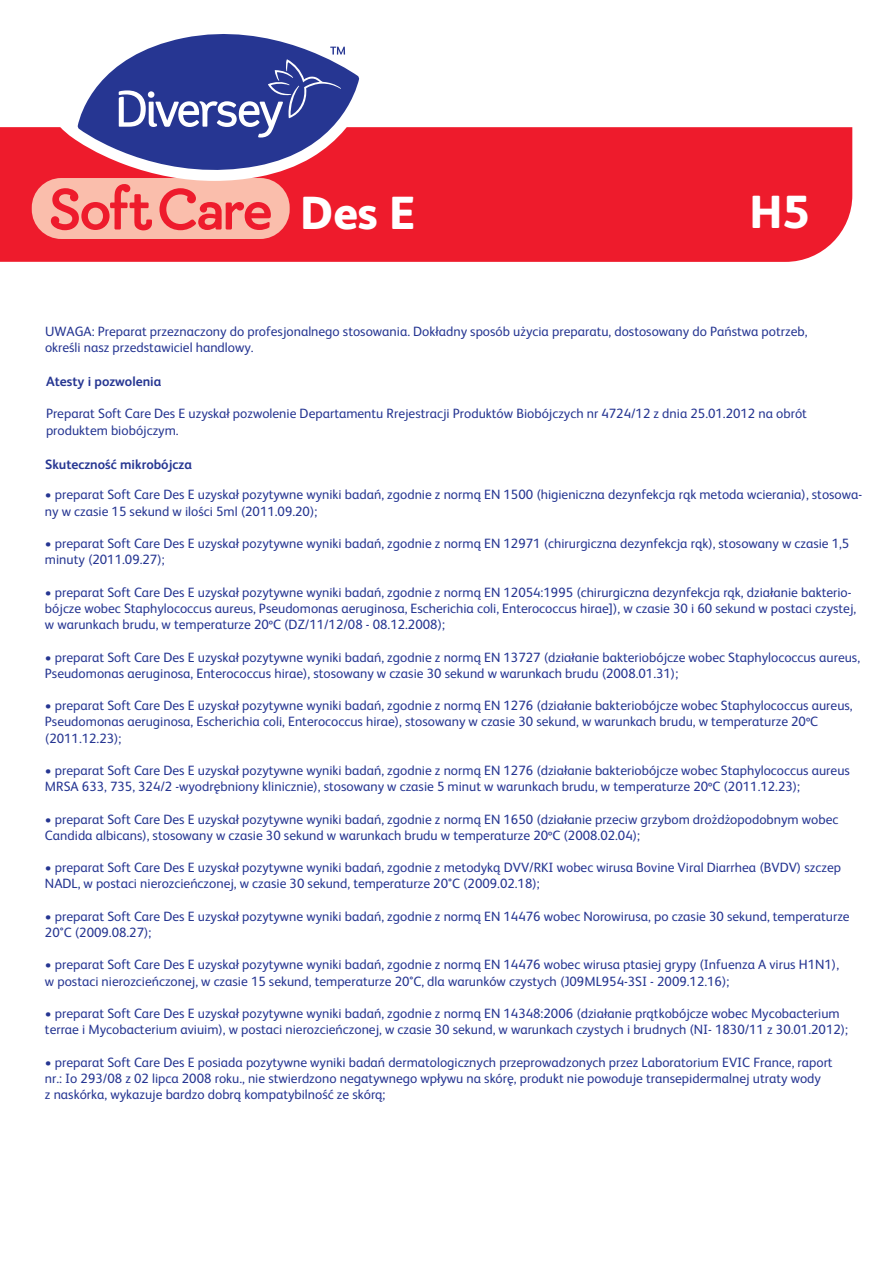
<style>
.page{position:relative;width:893px;height:1263px;background:#fff}
.page>*{position:absolute;margin:0;border:0;box-sizing:border-box;transform-origin:0 0}
.t1{font:800 46.5px "FS Albert Pro";color:#fff}
.t2{font:13.5px/16.2px "FS Albert Pro";color:#263692}
.t3{font:700 13.5px "FS Albert Pro";color:#263692}
</style>
<div class="page">
<div style="left:0;top:127px;width:852px;height:135px;background:#ee1b2c"></div>
<svg style="left:32px;top:178px;width:258px;height:61px;background:#f68f87"></svg>
<svg style="left:58px;top:78px;width:316px;height:103px"></svg>
<svg style="left:78px;top:34px;width:281px;height:148px"></svg>
<svg style="left:119px;top:47px;width:226px;height:91px;background:#4b58a4"></svg>
<h1 class="t1" style="left:300px;top:177px;width:116px">Des E</h1>
<h1 class="t1" style="left:749px;top:175px;width:61px">H5</h1>
<p class="t2" style="left:45px;top:322px;width:764px">UWAGA: Preparat przeznaczony do profesjonalnego stosowania. Dokładny sposób użycia preparatu, dostosowany do Państwa potrzeb, określi nasz przedstawiciel handlowy.</p>
<p class="t3" style="left:46px;top:372px;width:117px">Atesty i pozwolenia</p>
<p class="t2" style="left:46px;top:405px;width:762px">Preparat Soft Care Des E uzyskał pozwolenie Departamentu Rrejestracji Produktów Biobójczych nr 4724/12 z dnia 25.01.2012 na obrót produktem biobójczym.</p>
<p class="t3" style="left:45px;top:455px;width:148px">Skuteczność mikrobójcza</p>
<p class="t2" style="left:45px;top:486px;width:819px">• preparat Soft Care Des E uzyskał pozytywne wyniki badań, zgodnie z normą EN 1500 (higieniczna dezynfekcja rąk metoda wcierania), stosowa&shy;ny w czasie 15 sekund w ilości 5ml (2011.09.20);</p>
<p class="t2" style="left:45px;top:534px;width:806px">• preparat Soft Care Des E uzyskał pozytywne wyniki badań, zgodnie z normą EN 12971 (chirurgiczna dezynfekcja rąk), stosowany w czasie 1,5 minuty (2011.09.27);</p>
<p class="t2" style="left:45px;top:583px;width:813px">• preparat Soft Care Des E uzyskał pozytywne wyniki badań, zgodnie z normą EN 12054:1995 (chirurgiczna dezynfekcja rąk, działanie bakterio&shy;bójcze wobec Staphylococcus aureus, Pseudomonas aeruginosa, Escherichia coli, Enterococcus hirae]), w czasie 30 i 60 sekund w postaci czystej, w warunkach brudu, w temperaturze 20ºC (DZ/11/12/08 - 08.12.2008);</p>
<p class="t2" style="left:45px;top:648px;width:817px">• preparat Soft Care Des E uzyskał pozytywne wyniki badań, zgodnie z normą EN 13727 (działanie bakteriobójcze wobec Staphylococcus aureus,<br>Pseudomonas aeruginosa, Enterococcus hirae), stosowany w czasie 30 sekund w warunkach brudu (2008.01.31);</p>
<p class="t2" style="left:45px;top:696px;width:809px">• preparat Soft Care Des E uzyskał pozytywne wyniki badań, zgodnie z normą EN 1276 (działanie bakteriobójcze wobec Staphylococcus aureus,<br>Pseudomonas aeruginosa, Escherichia coli, Enterococcus hirae), stosowany w czasie 30 sekund, w warunkach brudu, w temperaturze 20ºC (2011.12.23);</p>
<p class="t2" style="left:45px;top:761px;width:806px">• preparat Soft Care Des E uzyskał pozytywne wyniki badań, zgodnie z normą EN 1276 (działanie bakteriobójcze wobec Staphylococcus aureus<br>MRSA 633, 735, 324/2 -wyodrębniony klinicznie), stosowany w czasie 5 minut w warunkach brudu, w temperaturze 20ºC (2011.12.23);</p>
<p class="t2" style="left:45px;top:810px;width:795px">• preparat Soft Care Des E uzyskał pozytywne wyniki badań, zgodnie z normą EN 1650 (działanie przeciw grzybom drożdżopodobnym wobec<br>Candida albicans), stosowany w czasie 30 sekund w warunkach brudu w temperaturze 20ºC (2008.02.04);</p>
<p class="t2" style="left:45px;top:858px;width:798px">• preparat Soft Care Des E uzyskał pozytywne wyniki badań, zgodnie z metodyką DVV/RKI wobec wirusa Bovine Viral Diarrhea (BVDV) szczep<br>NADL, w postaci nierozcieńczonej, w czasie 30 sekund, temperaturze 20°C (2009.02.18);</p>
<p class="t2" style="left:45px;top:907px;width:806px">• preparat Soft Care Des E uzyskał pozytywne wyniki badań, zgodnie z normą EN 14476 wobec Norowirusa, po czasie 30 sekund, temperaturze<br>20°C (2009.08.27);</p>
<p class="t2" style="left:45px;top:956px;width:796px">• preparat Soft Care Des E uzyskał pozytywne wyniki badań, zgodnie z normą EN 14476 wobec wirusa ptasiej grypy (Infuenza A virus H1N1), w postaci nierozcieńczonej, w czasie 15 sekund, temperaturze 20°C, dla warunków czystych (J09ML954-3SI - 2009.12.16);</p>
<p class="t2" style="left:45px;top:1004px;width:805px">• preparat Soft Care Des E uzyskał pozytywne wyniki badań, zgodnie z normą EN 14348:2006 (działanie prątkobójcze wobec Mycobacterium terrae i Mycobacterium aviuim), w postaci nierozcieńczonej, w czasie 30 sekund, w warunkach czystych i brudnych (NI- 1830/11 z 30.01.2012);</p>
<p class="t2" style="left:45px;top:1053px;width:789px">• preparat Soft Care Des E posiada pozytywne wyniki badań dermatologicznych przeprowadzonych przez Laboratorium EVIC France, raport nr.: Io 293/08 z 02 lipca 2008 roku., nie stwierdzono negatywnego wpływu na skórę, produkt nie powoduje transepidermalnej utraty wody<br>z naskórka, wykazuje bardzo dobrą kompatybilność ze skórą;</p>
</div>
